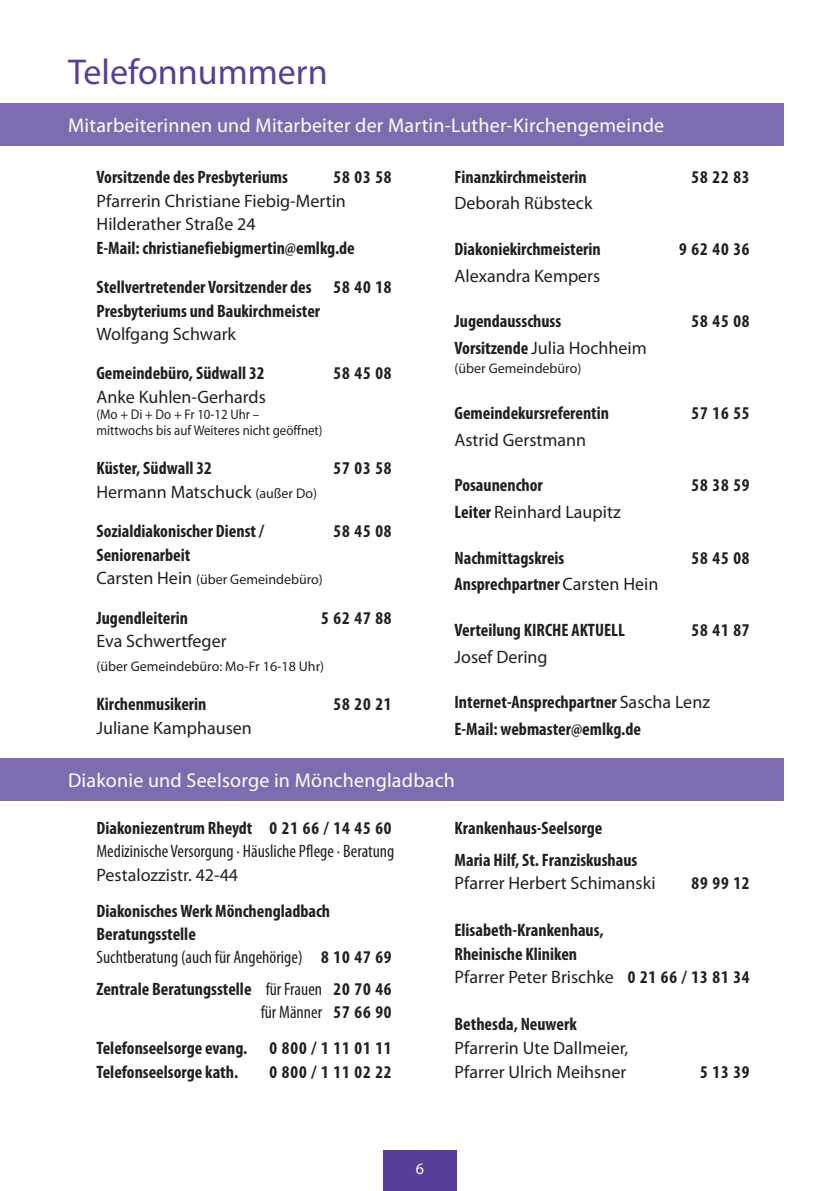
<style>
.page{position:relative;width:840px;height:1191px;background:#fff}
.page>*{position:absolute;margin:0;border:0;box-sizing:border-box;transform-origin:0 0}
.t1{font:36px "Myriad Pro";color:#573e99}
.t2{font:20px "Myriad Pro";letter-spacing:.01em;color:#fff}
.t3{font:700 condensed 18px/23.4px "Myriad Pro";color:#231f20}
.t4{font:18px/23.6px "Myriad Pro";color:#231f20}
.t5{font:condensed 18px "Myriad Pro";color:#231f20}
.t6{font:16px "Myriad Pro";color:#fff}
.t7{font:14px "Myriad Pro";color:#231f20}
.t8{font:14px/16px "Myriad Pro";color:#231f20;scale:.92 1}
.s1{font-weight:400;font-stretch:normal}
.s2{font-weight:400;font-stretch:normal;font-size:14px}
.s3{font-size:18px}
.s4{font-weight:700;font-stretch:condensed}
.s5{font-weight:400}
</style>
<div class="page">
<div style="left:383px;top:1150px;width:73px;height:41px;background:#573e99"></div>
<div style="left:0;top:103px;width:782px;height:43px;background:#7e6cb0"></div>
<div style="left:0;top:758px;width:782px;height:43px;background:#7e6cb0"></div>
<h1 class="t1" style="left:68px;top:49px;width:261px">Telefonnummern</h1>
<p class="t2" style="left:68px;top:113px;width:597px">Mitarbeiterinnen und Mitarbeiter der Martin-Luther-Kirchengemeinde</p>
<p class="t3" style="left:96px;top:165px;width:193px">Vorsitzende des Presbyteriums</p>
<p class="t3" style="left:333px;top:165px;width:60px">58 03 58</p>
<p class="t4" style="left:96px;top:188px;width:251px">Pfarrerin Christiane Fiebig-Mertin<br>Hilderather Straße 24</p>
<p class="t3" style="left:96px;top:227px;width:296px;line-height:39.4px">E-Mail: christianefiebigmertin@emlkg.de<br>Stellvertretender Vorsitzender des 58 40 18</p>
<p class="t3" style="left:96px;top:298px;width:225px">Presbyteriums und Baukirchmeister</p>
<p class="t4" style="left:96px;top:322px;width:141px">Wolfgang Schwark</p>
<p class="t3" style="left:96px;top:361px;width:169px">Gemeindebüro, Südwall 32</p>
<p class="t3" style="left:333px;top:361px;width:60px">58 45 08</p>
<p class="t4" style="left:96px;top:385px;width:171px">Anke Kuhlen-Gerhards</p>
<p class="t8" style="left:96px;top:406px;width:247px">(Mo + Di + Do + Fr 10-12 Uhr –<br>mittwochs bis auf Weiteres nicht geöffnet)</p>
<p class="t3" style="left:96px;top:456px;width:117px">Küster, Südwall 32</p>
<p class="t3" style="left:333px;top:456px;width:60px">57 03 58</p>
<p class="t3" style="left:96px;top:471px;width:222px;line-height:39.4px"><span class="s1">Hermann Matschuck</span> <span class="s2">(außer Do)<br></span>Sozialdiakonischer Dienst /</p>
<p class="t3" style="left:333px;top:519px;width:60px">58 45 08</p>
<p class="t3" style="left:96px;top:542px;width:95px">Seniorenarbeit</p>
<p class="t7" style="left:96px;top:571px;width:228px"><span class="s3">Carsten Hein</span> (über Gemeindebüro)</p>
<p class="t3" style="left:96px;top:605px;width:93px">Jugendleiterin</p>
<p class="t3" style="left:321px;top:605px;width:72px">5 62 47 88</p>
<p class="t4" style="left:96px;top:629px;width:131px">Eva Schwertfeger</p>
<p class="t7" style="left:96px;top:657px;width:229px">(über Gemeindebüro: Mo-Fr 16-18 Uhr)</p>
<p class="t3" style="left:96px;top:692px;width:111px">Kirchenmusikerin</p>
<p class="t3" style="left:333px;top:692px;width:60px">58 20 21</p>
<p class="t4" style="left:96px;top:715px;width:157px">Juliane Kamphausen</p>
<p class="t3" style="left:454px;top:165px;width:134px">Finanzkirchmeisterin</p>
<p class="t3" style="left:691px;top:165px;width:60px">58 22 83</p>
<p class="t4" style="left:454px;top:191px;width:139px">Deborah Rübsteck</p>
<p class="t3" style="left:454px;top:237px;width:148px">Diakoniekirchmeisterin</p>
<p class="t3" style="left:678px;top:237px;width:72px">9 62 40 36</p>
<p class="t4" style="left:454px;top:263px;width:147px">Alexandra Kempers</p>
<p class="t3" style="left:454px;top:309px;width:108px">Jugendausschuss</p>
<p class="t3" style="left:691px;top:309px;width:60px">58 45 08</p>
<p class="t4" style="left:454px;top:336px;width:194px"><span class="s4">Vorsitzende</span> Julia Hochheim</p>
<p class="t7" style="left:454px;top:360px;width:128px">(über Gemeindebüro)</p>
<p class="t3" style="left:454px;top:401px;width:156px">Gemeindekursreferentin</p>
<p class="t3" style="left:691px;top:401px;width:60px">57 16 55</p>
<p class="t4" style="left:454px;top:427px;width:133px">Astrid Gerstmann</p>
<p class="t3" style="left:454px;top:473px;width:90px">Posaunenchor</p>
<p class="t3" style="left:691px;top:473px;width:60px">58 38 59</p>
<p class="t4" style="left:454px;top:500px;width:168px"><span class="s4">Leiter</span> Reinhard Laupitz</p>
<p class="t3" style="left:454px;top:545px;width:111px">Nachmittagskreis</p>
<p class="t3" style="left:691px;top:545px;width:60px">58 45 08</p>
<p class="t3" style="left:454px;top:572px;width:205px">Ansprechpartner <span class="s1">Carsten Hein</span></p>
<p class="t3" style="left:454px;top:618px;width:172px">Verteilung KIRCHE AKTUELL</p>
<p class="t3" style="left:691px;top:618px;width:60px">58 41 87</p>
<p class="t4" style="left:454px;top:644px;width:95px">Josef Dering</p>
<p class="t3" style="left:454px;top:688px;width:257px;line-height:26.6px">Internet-Ansprechpartner <span class="s1">Sascha Lenz<br></span>E-Mail: webmaster@emlkg.de</p>
<p class="t2" style="left:68px;top:768px;width:388px">Diakonie und Seelsorge in Mönchengladbach</p>
<p class="t3" style="left:96px;top:816px;width:296px">Diakoniezentrum Rheydt 0 21 66 / 14 45 60</p>
<p class="t5" style="left:96px;top:840px;width:299px">Medizinische Versorgung · Häusliche Pflege · Beratung</p>
<p class="t4" style="left:96px;top:862px;width:143px">Pestalozzistr. 42-44</p>
<p class="t3" style="left:96px;top:898px;width:296px">Diakonisches Werk Mönchengladbach<br>Beratungsstelle<br><span class="s5">Suchtberatung (auch für Angehörige)</span> 8 10 47 69</p>
<p class="t3" style="left:96px;top:976px;width:296px;text-align:right">Zentrale Beratungsstelle <span class="s5">für Frauen</span> 20 70 46 <span class="s5">für Männer</span> 57 66 90</p>
<p class="t3" style="left:96px;top:1036px;width:296px">Telefonseelsorge evang. 0 800 / 1 11 01 11<br>Telefonseelsorge kath.</p>
<p class="t3" style="left:269px;top:1059px;width:123px">0 800 / 1 11 02 22</p>
<p class="t3" style="left:454px;top:812px;width:184px;line-height:31.6px">Krankenhaus-Seelsorge<br>Maria Hilf, St. Franziskushaus</p>
<p class="t4" style="left:454px;top:871px;width:202px">Pfarrer Herbert Schimanski</p>
<p class="t3" style="left:691px;top:871px;width:60px">89 99 12</p>
<p class="t3" style="left:454px;top:918px;width:296px">Elisabeth-Krankenhaus,<br>Rheinische Kliniken<br><span class="s1">Pfarrer Peter Brischke</span> 0 21 66 / 13 81 34</p>
<p class="t3" style="left:454px;top:1012px;width:124px">Bethesda, Neuwerk</p>
<p class="t4" style="left:454px;top:1036px;width:175px">Pfarrerin Ute Dallmeier,<br>Pfarrer Ulrich Meihsner</p>
<p class="t3" style="left:699px;top:1059px;width:51px">5 13 39</p>
<p class="t6" style="left:415px;top:1158px;width:10px">6</p>
</div>
